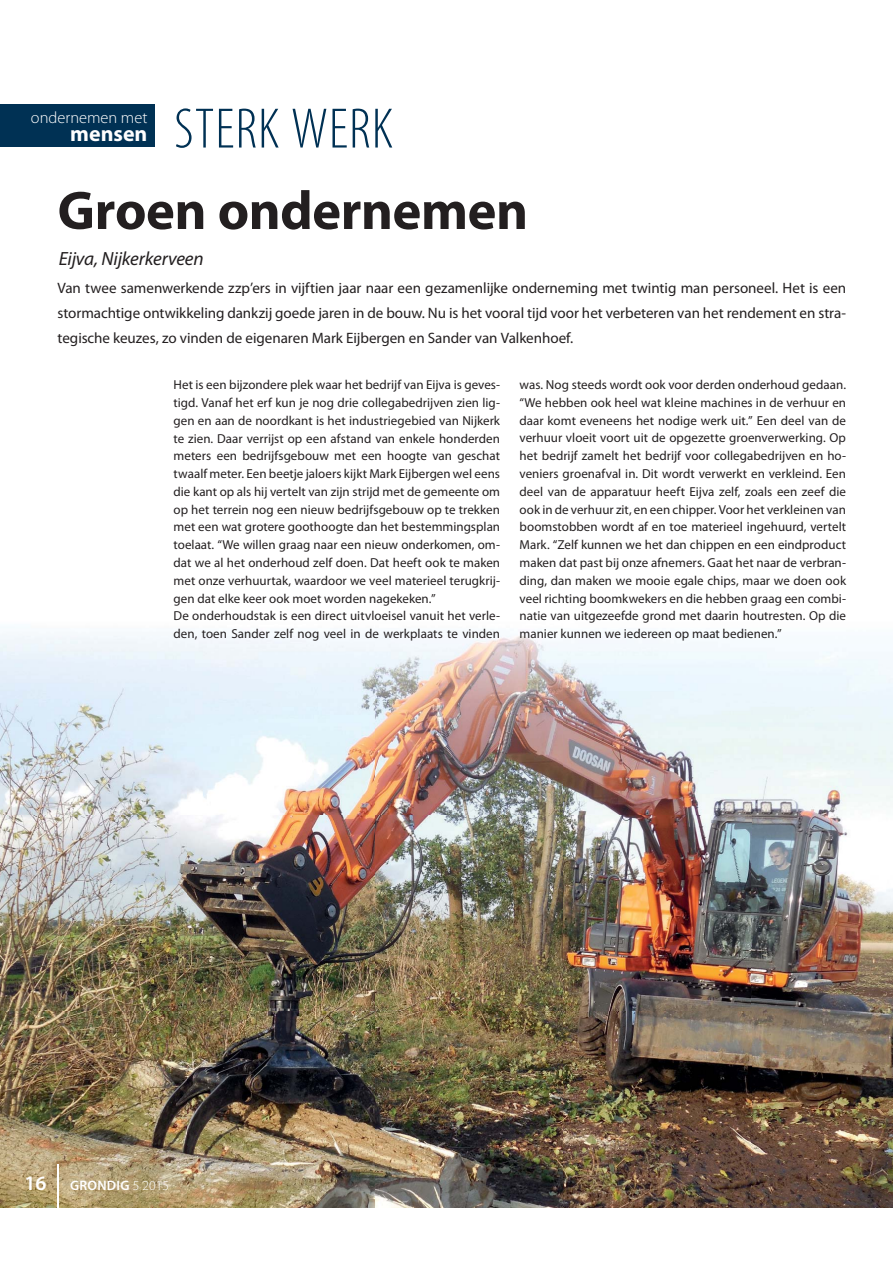
<style>
.page{position:relative;width:893px;height:1263px;background:#fff}
.page>*{position:absolute;margin:0;border:0;box-sizing:border-box;transform-origin:0 0}
.t1{font:300 condensed 57.45px "Myriad Pro";letter-spacing:.02em;color:#003154}
.t2{font:700 54.75px "Myriad Pro";letter-spacing:-.01em;color:#231f20}
.t3{font:700 21.9px "Myriad Pro";color:#fff}
.t4{font:italic 19.2px "Myriad Pro";letter-spacing:-.01em;color:#231f20}
.t5{font:300 16.5px "Myriad Pro";color:#fff}
.t6{font:15px/24.6px "Myriad Pro";color:#231f20;text-align:justify}
.t7{font:600 13.65px "Myriad Pro";letter-spacing:.02em;color:#fff}
.t8{font:13.05px/17.9px "Myriad Pro";color:#231f20}
.s1{font-size:20.55px}
.s2{font-weight:300}
</style>
<div class="page">
<div style="left:0;top:104px;width:154px;height:43px;background:#003154"></div>
<img style="left:0;top:627px;width:893px;height:581px">
<hr style="left:58px;top:1164px;width:1px;height:44px;background:#fff">
<p class="t5" style="left:31px;top:108px;width:118px">ondernemen met</p>
<h3 class="t3" style="left:70px;top:125px;width:79px">mensen</h3>
<h1 class="t1" style="left:174px;top:94px;width:220px">STERK WERK</h1>
<h2 class="t2" style="left:58px;top:190px;width:472px">Groen ondernemen</h2>
<h3 class="t4" style="left:59px;top:251px;width:146px">Eijva, Nijkerkerveen</h3>
<p class="t6" style="left:58px;top:277px;width:790px">Van twee samenwerkende zzp’ers in vijftien jaar naar een gezamenlijke onderneming met twintig man personeel. Het is een stormachtige ontwikkeling dankzij goede jaren in de bouw. Nu is het vooral tijd voor het verbeteren van het rendement en stra&shy;tegische keuzes, zo vinden de eigenaren Mark Eijbergen en Sander van Valkenhoef.</p>
<p class="t8" style="left:174px;top:377px;width:328px">Het is een bijzondere plek waar het bedrijf van Eijva is geves&shy;tigd. Vanaf het erf kun je nog drie collegabedrijven zien lig&shy;gen en aan de noordkant is het industriegebied van Nijkerk te zien. Daar verrijst op een afstand van enkele honderden meters een bedrijfsgebouw met een hoogte van geschat twaalf meter. Een beetje jaloers kijkt Mark Eijbergen wel eens die kant op als hij vertelt van zijn strijd met de gemeente om op het terrein nog een nieuw bedrijfsgebouw op te trekken met een wat grotere goothoogte dan het bestemmingsplan toelaat. “We willen graag naar een nieuw onderkomen, om&shy;dat we al het onderhoud zelf doen. Dat heeft ook te maken met onze verhuurtak, waardoor we veel materieel terugkrij&shy;gen dat elke keer ook moet worden nagekeken.”<br>De onderhoudstak is een direct uitvloeisel vanuit het verle&shy;den, toen Sander zelf nog veel in de werkplaats te vinden</p>
<p class="t8" style="left:519px;top:377px;width:328px;text-align:justify">was. Nog steeds wordt ook voor derden onderhoud gedaan. “We hebben ook heel wat kleine machines in de verhuur en daar komt eveneens het nodige werk uit.” Een deel van de verhuur vloeit voort uit de opgezette groenverwerking. Op het bedrijf zamelt het bedrijf voor collegabedrijven en ho&shy;veniers groenafval in. Dit wordt verwerkt en verkleind. Een deel van de apparatuur heeft Eijva zelf, zoals een zeef die ook in de verhuur zit, en een chipper. Voor het verkleinen van boomstobben wordt af en toe materieel ingehuurd, vertelt Mark. “Zelf kunnen we het dan chippen en een eindproduct maken dat past bij onze afnemers. Gaat het naar de verbran&shy;ding, dan maken we mooie egale chips, maar we doen ook veel richting boomkwekers en die hebben graag een combi&shy;natie van uitgezeefde grond met daarin houtresten. Op die manier kunnen we iedereen op maat bedienen.”</p>
<p class="t7" style="left:25px;top:1177px;width:146px"><span class="s1">16</span> GRONDIG <span class="s2">5 2015</span></p>
</div>
